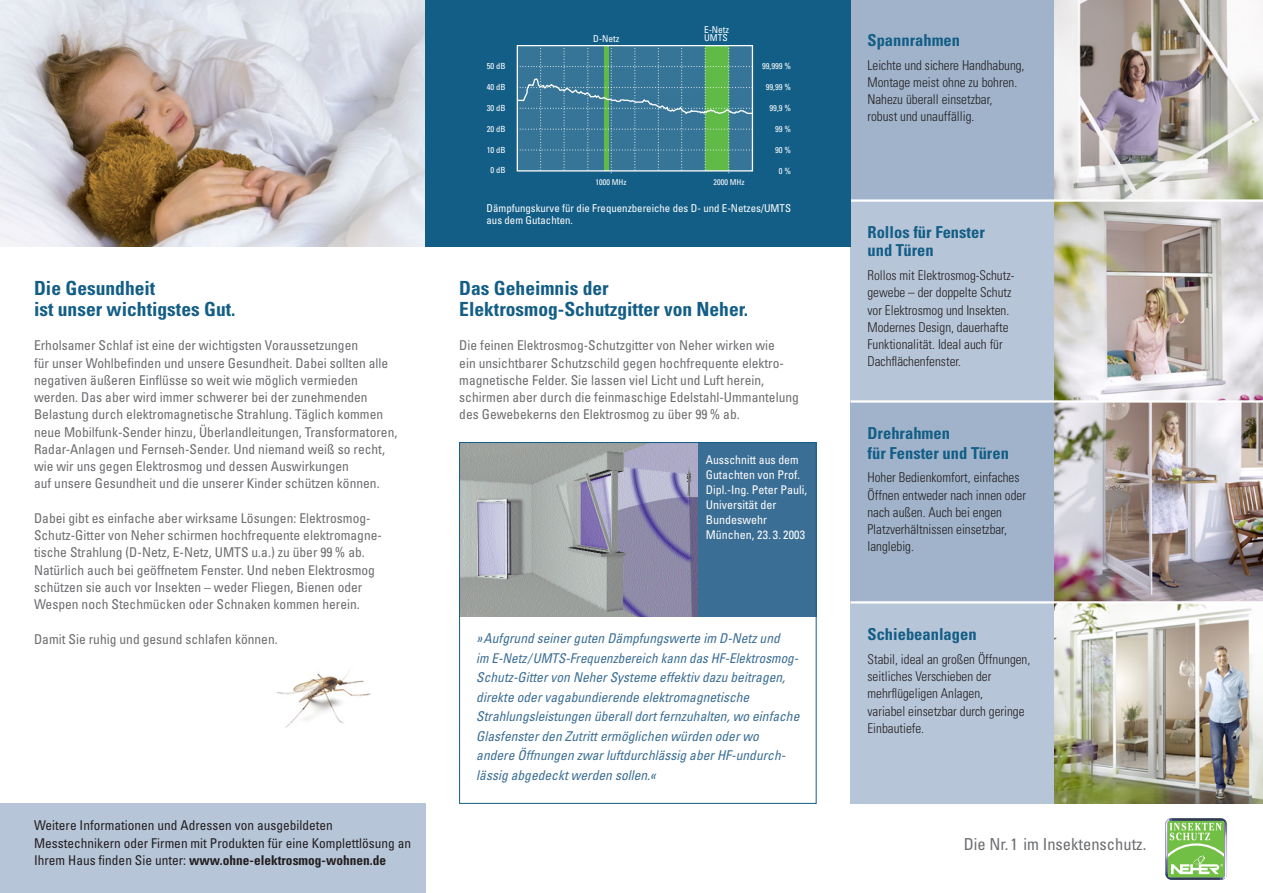
<style>
.page{position:relative;width:1263px;height:893px;background:#fff}
.page>*{position:absolute;margin:0;border:0;box-sizing:border-box;transform-origin:0 0}
.t1{font:700 condensed 19.5px/21px "Univers LT Std";color:#135e86}
.t2{font:700 condensed 16.5px/19.5px "Univers LT Std";color:#135e86}
.t3{font:condensed 16.5px "Univers LT Std";color:#6c6d70}
.t4{font:condensed 13.5px/17.2px "Univers LT Std";color:#6c6d70}
.t5{font:300 condensed 13.5px/17.2px "Univers LT Std";color:#231f20}
.t6{font:italic condensed 13.5px/19.5px "Univers LT Std";color:#3b6e94}
.t7{font:condensed 13.5px/17.2px "Univers LT Std";color:#231f20}
.t8{font:condensed 12px/15px "Univers LT Std";color:#fff}
.t9{font:condensed 10.8px/11.6px "Univers";color:#fff}
.t10{font:condensed 9.45px/8.9px "Univers";color:#fff}
.t11{font:condensed 8.4px "Univers";color:#fff}
.t12{font:condensed 8.1px "Univers";color:#fff}
.s1{font-weight:700}
</style>
<div class="page">
<svg style="left:1165px;top:818px;width:62px;height:62px;background:#8dc075"></svg>
<div style="left:850px;top:0;width:413px;height:201px;background:#a0b3ca"></div>
<div style="left:850px;top:201px;width:413px;height:201px;background:#b7c5d8"></div>
<div style="left:850px;top:402px;width:413px;height:201px;background:#a0b3ca"></div>
<div style="left:850px;top:603px;width:413px;height:201px;background:#b7c5d8"></div>
<img style="left:1054px;top:0;width:209px;height:199px">
<img style="left:1054px;top:403px;width:209px;height:198px">
<img style="left:1054px;top:202px;width:209px;height:198px">
<img style="left:1054px;top:603px;width:209px;height:201px">
<hr style="left:850px;top:199px;width:413px;height:3px;background:#fff">
<hr style="left:850px;top:400px;width:413px;height:3px;background:#fff">
<hr style="left:850px;top:601px;width:413px;height:2px;background:#fff">
<div style="left:0;top:804px;width:425px;height:89px;background:#b7c5d8"></div>
<img style="left:277px;top:671px;width:94px;height:57px">
<div style="left:693px;top:442px;width:123px;height:175px;background:#3b6e94"></div>
<img style="left:0;top:0;width:425px;height:247px">
<img style="left:461px;top:444px;width:236px;height:173px">
<div style="left:425px;top:0;width:425px;height:247px;background:#135e86"></div>
<svg style="left:516px;top:46px;width:237px;height:128px;background:#458393"></svg>
<div style="left:459px;top:442px;width:357px;height:362px;border:1px solid #135e86"></div>
<h1 class="t1" style="left:34px;top:277px;width:203px">Die Gesundheit<br>ist unser wichtigstes Gut.</h1>
<p class="t4" style="left:34px;top:337px;width:365px">Erholsamer Schlaf ist eine der wichtigsten Voraussetzungen<br>für unser Wohlbefinden und unsere Gesundheit. Dabei sollten alle negativen äußeren Einflüsse so weit wie möglich vermieden werden. Das aber wird immer schwerer bei der zunehmenden Belastung durch elektromagnetische Strahlung. Täglich kommen neue Mobilfunk-Sender hinzu, Überlandleitungen, Transformatoren, Radar-Anlagen und Fernseh-Sender. Und niemand weiß so recht, wie wir uns gegen Elektrosmog und dessen Auswirkungen<br>auf unsere Gesundheit und die unserer Kinder schützen können.</p>
<p class="t4" style="left:34px;top:509px;width:349px">Dabei gibt es einfache aber wirksame Lösungen: Elektrosmog-Schutz-Gitter von Neher schirmen hochfrequente elektromagne&shy;tische Strahlung (D-Netz, E-Netz, UMTS u.a.) zu über 99 % ab.<br>Natürlich auch bei geöffnetem Fenster. Und neben Elektrosmog schützen sie auch vor Insekten – weder Fliegen, Bienen oder Wespen noch Stechmücken oder Schnaken kommen herein.</p>
<p class="t4" style="left:34px;top:630px;width:245px">Damit Sie ruhig und gesund schlafen können.</p>
<p class="t7" style="left:34px;top:817px;width:379px">Weitere Informationen und Adressen von ausgebildeten<br>Messtechnikern oder Firmen mit Produkten für eine Komplettlösung an<br>Ihrem Haus finden Sie unter: <span class="s1">www.ohne-elektrosmog-wohnen.de</span></p>
<p class="t11" style="left:487px;top:60px;width:20px">50 dB</p>
<p class="t11" style="left:487px;top:81px;width:20px">40 dB</p>
<p class="t11" style="left:487px;top:102px;width:20px">30 dB</p>
<p class="t11" style="left:487px;top:123px;width:20px">20 dB</p>
<p class="t11" style="left:487px;top:144px;width:20px">10 dB</p>
<p class="t11" style="left:491px;top:165px;width:17px">0 dB</p>
<p class="t10" style="left:593px;top:34px;width:28px">D-Netz</p>
<p class="t10" style="left:704px;top:25px;width:27px">E-Netz<br>UMTS</p>
<p class="t12" style="left:596px;top:177px;width:33px">1000 MHz</p>
<p class="t12" style="left:713px;top:177px;width:33px">2000 MHz</p>
<p class="t11" style="left:762px;top:61px;width:31px">99,999 %</p>
<p class="t11" style="left:766px;top:82px;width:27px">99,99 %</p>
<p class="t11" style="left:769px;top:103px;width:23px">99,9 %</p>
<p class="t11" style="left:775px;top:124px;width:17px">99 %</p>
<p class="t11" style="left:775px;top:145px;width:17px">90 %</p>
<p class="t11" style="left:779px;top:165px;width:14px">0 %</p>
<p class="t9" style="left:486px;top:202px;width:306px">Dämpfungskurve für die Frequenzbereiche des D- und E-Netzes/UMTS aus dem Gutachten.</p>
<h1 class="t1" style="left:459px;top:277px;width:290px">Das Geheimnis der<br>Elektrosmog-Schutzgitter von Neher.</h1>
<p class="t4" style="left:459px;top:337px;width:341px">Die feinen Elektrosmog-Schutzgitter von Neher wirken wie<br>ein unsichtbarer Schutzschild gegen hochfrequente elektro&shy;magnetische Felder. Sie lassen viel Licht und Luft herein, schirmen aber durch die feinmaschige Edelstahl-Ummantelung des Gewebekerns den Elektrosmog zu über 99 % ab.</p>
<p class="t8" style="left:706px;top:452px;width:103px">Ausschnitt aus dem<br>Gutachten von Prof.<br>Dipl.-Ing. Peter Pauli,<br>Universität der<br>Bundeswehr<br>München, 23. 3. 2003</p>
<p class="t6" style="left:476px;top:629px;width:325px">»Aufgrund seiner guten Dämpfungswerte im D-Netz und<br>im E-Netz/UMTS-Frequenzbereich kann das HF-Elektrosmog-Schutz-Gitter von Neher Systeme effektiv dazu beitragen, direkte oder vagabundierende elektromagnetische Strahlungsleistungen überall dort fernzuhalten, wo einfache Glasfenster den Zutritt ermöglichen würden oder wo andere Öffnungen zwar luftdurchlässig aber HF-undurch&shy;lässig abgedeckt werden sollen.«</p>
<p class="t2" style="left:867px;top:30px;width:94px">Spannrahmen</p>
<p class="t5" style="left:867px;top:56px;width:159px">Leichte und sichere Handhabung,<br>Montage meist ohne zu bohren.<br>Nahezu überall einsetzbar, robust und unauffällig.</p>
<p class="t2" style="left:867px;top:223px;width:119px;line-height:18px">Rollos für Fenster und Türen</p>
<p class="t5" style="left:867px;top:267px;width:148px">Rollos mit Elektrosmog-Schutz&shy;gewebe – der doppelte Schutz vor Elektrosmog und Insekten.<br>Modernes Design, dauerhafte<br>Funktionalität. Ideal auch für<br>Dachflächenfenster.</p>
<p class="t2" style="left:867px;top:424px;width:143px">Drehrahmen<br>für Fenster und Türen</p>
<p class="t5" style="left:867px;top:469px;width:160px">Hoher Bedienkomfort, einfaches<br>Öffnen entweder nach innen oder nach außen. Auch bei engen<br>Platzverhältnissen einsetzbar, langlebig.</p>
<p class="t2" style="left:867px;top:624px;width:111px">Schiebeanlagen</p>
<p class="t5" style="left:867px;top:650px;width:164px">Stabil, ideal an großen Öffnungen, seitliches Verschieben der mehrflügeligen Anlagen,<br>variabel einsetzbar durch geringe<br>Einbautiefe.</p>
<p class="t3" style="left:964px;top:834px;width:184px">Die Nr. 1 im Insektenschutz.</p>
</div>
